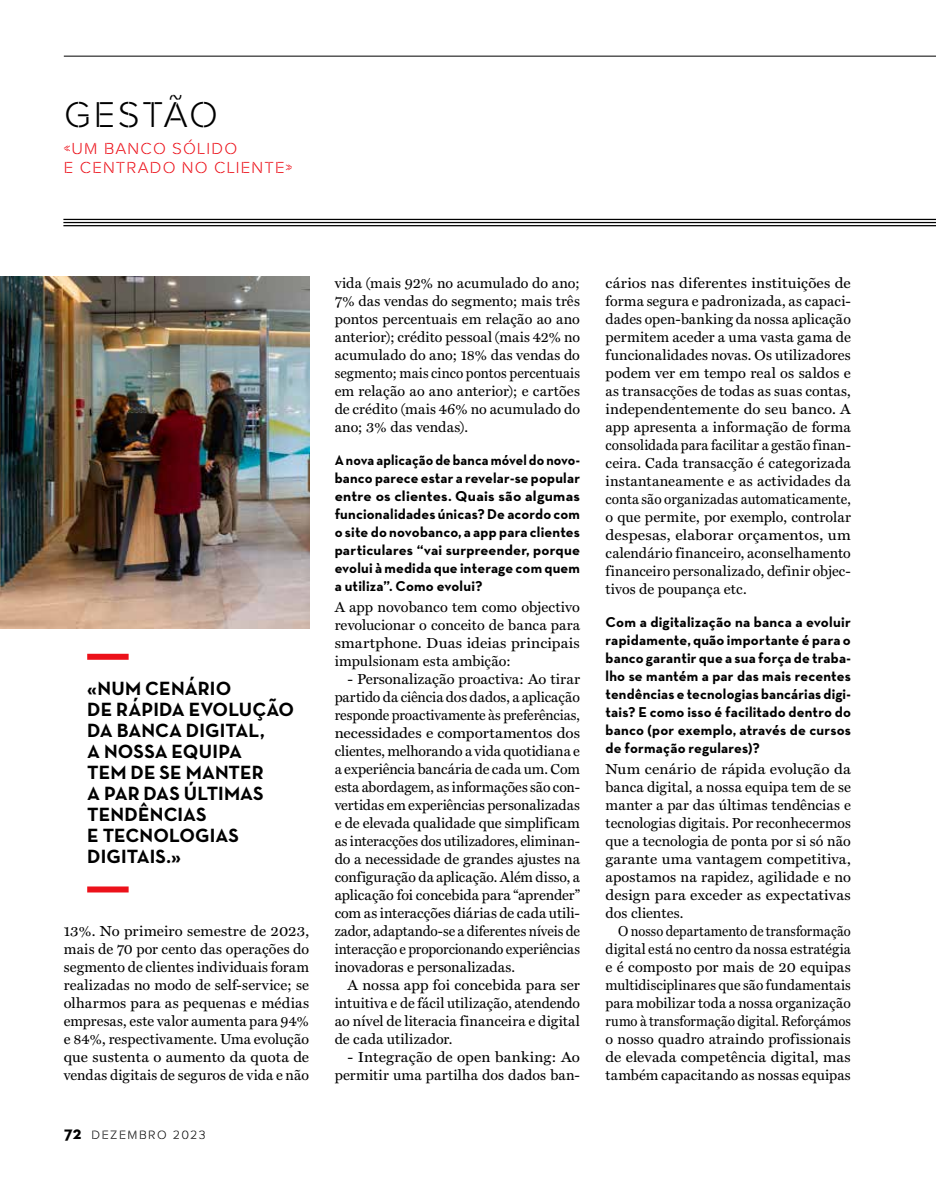
<style>
.page{position:relative;width:936px;height:1191px;background:#fff}
.page>*{position:absolute;margin:0;border:0;box-sizing:border-box;transform-origin:0 0}
.t1{font:37.2px "Rafale BG";letter-spacing:.065em;color:#000}
.t2{font:700 19.5px/21px "Neutra Text TF";letter-spacing:.005em;color:#000}
.t3{font:16.65px/19.2px "Rafale BG";letter-spacing:.07em;color:#ec111a}
.t4{font:14.55px/18px "Miller Text";letter-spacing:.01em;color:#000;text-align:justify}
.t5{font:14.55px/18px "Miller Text";letter-spacing:.01em;color:#000;text-align:right;scale:1.06 1}
.t6{font:14.55px/18px "Miller Text";letter-spacing:.01em;color:#000;text-align:justify;scale:1.04 1}
.t7{font:14.55px/18px "Miller Text";letter-spacing:.01em;color:#000;text-align:justify;scale:.91 1}
.t8{font:14.55px/18px "Miller Text";letter-spacing:.01em;color:#000;text-align:justify;scale:1.07 1}
.t9{font:700 14.55px/18px "Neutra Text TF";letter-spacing:.015em;color:#000;text-align:justify;scale:.95 1}
.t10{font:700 14.55px/18px "Neutra Text TF";letter-spacing:.015em;color:#000;text-align:justify}
.t11{font:12.6px "Rafale BG";letter-spacing:.12em;color:#000}
.s1{font-family:"Neutra Text TF";font-weight:700;font-size:18.15px}
</style>
<div class="page">
<hr style="left:63px;top:225px;width:872px;height:1px;background:#000">
<hr style="left:63px;top:222px;width:872px;height:1px;background:#000">
<hr style="left:63px;top:219px;width:872px;height:1px;background:#000">
<hr style="left:64px;top:56px;width:871px;height:1px;background:#000">
<div style="left:87px;top:886px;width:42px;height:6px;background:#ec111a"></div>
<div style="left:87px;top:654px;width:42px;height:6px;background:#ec111a"></div>
<img style="left:0;top:277px;width:309px;height:351px">
<h1 class="t1" style="left:64px;top:94px;width:155px">GESTÃO</h1>
<p class="t3" style="left:64px;top:139px;width:230px">«UM BANCO SÓLIDO<br>E CENTRADO NO CLIENTE»</p>
<h2 class="t2" style="left:87px;top:678px;width:208px">«NUM CENÁRIO<br>DE RÁPIDA EVOLUÇÃO<br>DA BANCA DIGITAL,<br>A NOSSA EQUIPA<br>TEM DE SE MANTER<br>A PAR DAS ÚLTIMAS<br>TENDÊNCIAS<br>E TECNOLOGIAS<br>DIGITAIS.»</h2>
<p class="t6" style="left:64px;top:922px;width:237px">13%. No primeiro semestre de 2023, mais de 70 por cento das operações do segmento de clientes individuais foram realizadas no modo de self-service; se olharmos para as pequenas e médias empresas, este valor aumenta para 94% e 84%, respectivamente. Uma evolução que sustenta o aumento da quota de vendas digitais de seguros de vida e não</p>
<p class="t11" style="left:64px;top:1128px;width:143px"><span class="s1">72</span> DEZEMBRO 2023</p>
<p class="t4" style="left:334px;top:274px;width:247px">vida (mais 92% no acumulado do ano; 7% das vendas do segmento; mais três pontos percentuais em relação ao ano anterior); crédito pessoal (mais 42% no acumulado do ano; 18% das vendas do segmento; mais cinco pontos percentuais em relação ao ano anterior); e cartões de crédito (mais 46% no acumulado do ano; 3% das vendas).</p>
<p class="t9" style="left:334px;top:451px;width:260px">A nova aplicação de banca móvel do novo&shy;banco parece estar a revelar-se popular entre os clientes. Quais são algumas funcionalidades únicas? De acordo com o site do novobanco, a app para clientes particulares “vai surpreender, porque evolui à medida que interage com quem a utiliza”. Como evolui?</p>
<p class="t4" style="left:334px;top:598px;width:247px">A app novobanco tem como objectivo revolucionar o conceito de banca para smartphone. Duas ideias principais impulsionam esta ambição:</p>
<p class="t4" style="left:334px;top:670px;width:247px;text-indent:13px">- Personalização proactiva: Ao tirar partido da ciência dos dados, a aplicação responde proactivamente às preferências, necessidades e comportamentos dos clientes, melhorando a vida quotidiana e a experiência bancária de cada um. Com esta abordagem, as informações são con&shy;vertidas em experiências personalizadas e de elevada qualidade que simplificam as interacções dos utilizadores, eliminan&shy;do a necessidade de grandes ajustes na configuração da aplicação. Além disso, a aplicação foi concebida para “aprender” com as interacções diárias de cada utili&shy;zador, adaptando-se a diferentes níveis de interacção e proporcionando experiências inovadoras e personalizadas.</p>
<p class="t6" style="left:334px;top:976px;width:237px;text-indent:13px">A nossa app foi concebida para ser intuitiva e de fácil utilização, atendendo ao nível de literacia financeira e digital de cada utilizador.</p>
<p class="t5" style="left:334px;top:1048px;width:233px">- Integração de open banking: Ao permitir uma partilha dos dados ban-</p>
<p class="t5" style="left:605px;top:274px;width:233px;text-align:justify">cários nas diferentes instituições de forma segura e padronizada, as capaci&shy;dades open-banking da nossa aplicação permitem aceder a uma vasta gama de funcionalidades novas. Os utilizadores podem ver em tempo real os saldos e as transacções de todas as suas contas, independentemente do seu banco. A app apresenta a informação de forma consolidada para facilitar a gestão finan&shy;ceira. Cada transacção é categorizada instantaneamente e as actividades da conta são organizadas automaticamente, o que permite, por exemplo, controlar despesas, elaborar orçamentos, um calendário financeiro, aconselhamento financeiro personalizado, definir objec&shy;tivos de poupança etc.</p>
<p class="t10" style="left:605px;top:613px;width:247px">Com a digitalização na banca a evoluir rapidamente, quão importante é para o banco garantir que a sua força de traba&shy;lho se mantém a par das mais recentes tendências e tecnologias bancárias digi&shy;tais? E como isso é facilitado dentro do banco (por exemplo, através de cursos de formação regulares)?</p>
<p class="t8" style="left:605px;top:760px;width:231px">Num cenário de rápida evolução da banca digital, a nossa equipa tem de se manter a par das últimas tendências e tecnologias digitais. Por reconhecermos que a tecnologia de ponta por si só não garante uma vantagem competitiva, apostamos na rapidez, agilidade e no design para exceder as expectativas dos clientes.</p>
<p class="t7" style="left:605px;top:922px;width:271px;text-indent:13px">O nosso departamento de transformação digital está no centro da nossa estratégia e é composto por mais de 20 equipas multidisciplinares que são fundamentais para mobilizar toda a nossa organização rumo à transformação digital. Reforçámos o nosso quadro atraindo profissionais de elevada competência digital, mas também capacitando as nossas equipas</p>
</div>
